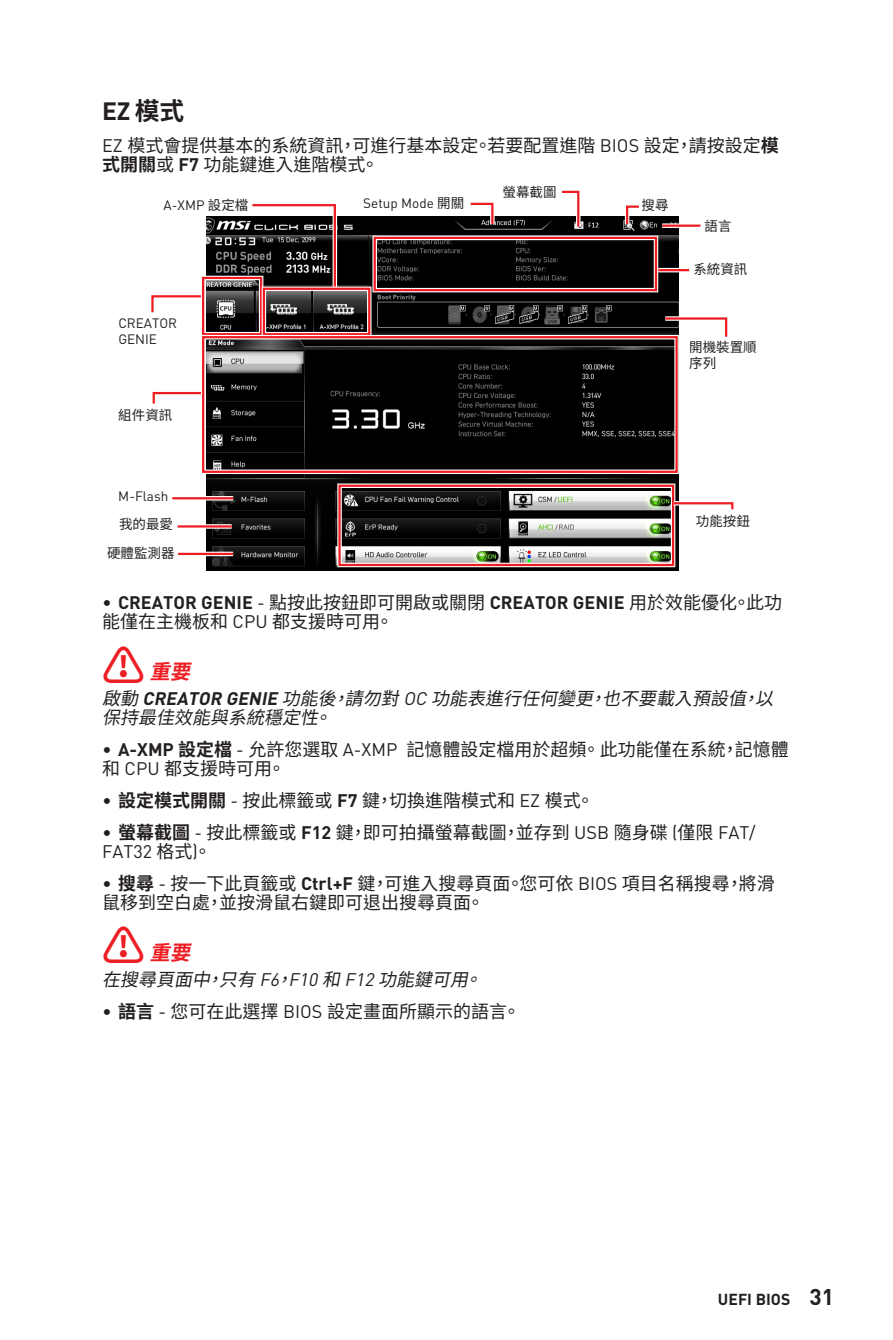
<style>
.page{position:relative;width:893px;height:1340px;background:#fff}
.page>*{position:absolute;margin:0;border:0;box-sizing:border-box;transform-origin:0 0}
.t1{font:700 24.75px "MSI Din Pro Noto CJK";color:#231f20}
.t2{font:italic 700 20.25px "MSI Din Pro Noto CJK";color:#ee1d23}
.t3{font:18px/19.1px "MSI Din Pro Noto CJK";color:#231f20}
.t4{font:italic 18px/19.1px "MSI Din Pro Noto CJK";color:#231f20}
.t5{font:700 15.75px "MSI Din Pro Noto CJK";color:#231f20}
.t6{font:13.5px/16.2px "MSI Din Pro Noto CJK";color:#231f20}
.s1{font-weight:700}
.s2{font-style:normal;font-size:42.75px}
.s3{font-weight:700;font-style:normal}
.s4{font-style:normal}
.s5{font-size:22.5px}
</style>
<div class="page">
<img style="left:206px;top:216px;width:472px;height:354px">
<img style="left:453px;top:235px;width:61px;height:13px">
<img style="left:529px;top:235px;width:149px;height:12px">
<div style="left:464px;top:247px;width:17px;height:9px;background:#000"></div>
<svg style="left:400px;top:256px;width:44px;height:17px"></svg>
<div style="left:416px;top:274px;width:32px;height:7px;background:#000"></div>
<div style="left:570px;top:274px;width:35px;height:9px;background:#000"></div>
<svg style="left:532px;top:248px;width:146px;height:25px;background:#050505"></svg>
<div style="left:337px;top:483px;width:338px;height:84px;border:4px solid #fff"></div>
<div style="left:338px;top:484px;width:336px;height:82px;border:2px solid #ee1d23"></div>
<svg style="left:152px;top:388px;width:55px;height:20px"></svg>
<svg style="left:669px;top:499px;width:65px;height:15px"></svg>
<svg style="left:623px;top:205px;width:20px;height:23px"></svg>
<svg style="left:658px;top:268px;width:31px;height:4px"></svg>
<hr style="left:658px;top:269px;width:31px;height:2px;background:#ee1d23">
<svg style="left:662px;top:223px;width:17px;height:5px"></svg>
<hr style="left:662px;top:224px;width:38px;height:3px;background:#ee1d23">
<svg style="left:466px;top:202px;width:31px;height:26px"></svg>
<svg style="left:248px;top:204px;width:91px;height:88px;background:#4c4142"></svg>
<svg style="left:661px;top:314px;width:67px;height:27px"></svg>
<svg style="left:151px;top:292px;width:57px;height:25px"></svg>
<svg style="left:172px;top:496px;width:61px;height:4px"></svg>
<hr style="left:172px;top:497px;width:61px;height:2px;background:#ee1d23">
<div style="left:178px;top:551px;width:55px;height:5px;background:#fbd0d2"></div>
<hr style="left:178px;top:553px;width:55px;height:2px;background:#ee1d23">
<svg style="left:178px;top:524px;width:54px;height:4px"></svg>
<hr style="left:178px;top:525px;width:54px;height:2px;background:#ee1d23">
<div style="left:201px;top:276px;width:62px;height:60px;border:4px solid #fff"></div>
<div style="left:202px;top:277px;width:60px;height:58px;border:2px solid #ee1d23"></div>
<div style="left:263px;top:288px;width:107px;height:47px;border:2px solid #ee1d23"></div>
<svg style="left:557px;top:190px;width:26px;height:41px"></svg>
<div style="left:374px;top:237px;width:283px;height:54px;border:2px solid #ee1d23"></div>
<div style="left:201px;top:335px;width:478px;height:139px;border:4px solid #fff"></div>
<div style="left:202px;top:336px;width:476px;height:137px;border:2px solid #ee1d23"></div>
<h1 class="t1" style="left:102px;top:97px;width:84px">EZ 模式</h1>
<p class="t3" style="left:102px;top:136px;width:678px">EZ 模式會提供基本的系統資訊，可進行基本設定。若要配置進階 BIOS 設定，請按設定<span class="s1">模式開關</span>或 <span class="s1">F7</span> 功能鍵進入進階模式。</p>
<p class="t6" style="left:164px;top:197px;width:86px">A-XMP 設定檔</p>
<p class="t6" style="left:118px;top:315px;width:60px">CREATOR<br>GENIE</p>
<p class="t6" style="left:118px;top:407px;width:55px">組件資訊</p>
<p class="t6" style="left:118px;top:488px;width:51px">M-Flash</p>
<p class="t6" style="left:119px;top:516px;width:55px">我的最愛</p>
<p class="t6" style="left:107px;top:545px;width:69px">硬體監測器</p>
<p class="t6" style="left:363px;top:195px;width:102px">Setup Mode 開關</p>
<p class="t6" style="left:503px;top:184px;width:55px">螢幕截圖</p>
<p class="t6" style="left:642px;top:197px;width:28px">搜尋</p>
<p class="t6" style="left:705px;top:218px;width:28px">語言</p>
<p class="t6" style="left:693px;top:261px;width:55px">系統資訊</p>
<p class="t6" style="left:689px;top:339px;width:69px">開機裝置順序列</p>
<p class="t6" style="left:696px;top:513px;width:55px">功能按鈕</p>
<p class="t3" style="left:102px;top:593px;width:681px"><span class="s1">∙ CREATOR GENIE</span> - 點按此按鈕即可開啟或關閉 <span class="s1">CREATOR GENIE</span> 用於效能優化。此功能僅在主機板和 CPU 都支援時可用。</p>
<p class="t2" style="left:102px;top:660px;width:100px"><span class="s2">⚠</span> 重要</p>
<p class="t4" style="left:102px;top:689px;width:682px">啟動 <span class="s1">CREATORGENIE</span>功能後，請勿對 OC功能表進行任何變更，也不要載入預設值，以保持最佳效能與系統穩定性。</p>
<p class="t3" style="left:102px;top:740px;width:688px"><span class="s1">∙ A-XMP 設定檔</span> - 允許您選取 A-XMP 記憶體設定檔用於超頻。此功能僅在系統，記憶體和 CPU 都支援時可用。</p>
<p class="t3" style="left:102px;top:784px;width:655px;line-height:31.9px"><span class="s1">∙ 設定模式開關</span> - 按此標籤或 <span class="s1">F7</span> 鍵，切換進階模式和 EZ 模式。<br><span class="s1">∙ 螢幕截圖</span> - 按此標籤或 <span class="s1">F12</span> 鍵，即可拍攝螢幕截圖，並存到 USB 隨身碟 (僅限 FAT/</p>
<p class="t3" style="left:102px;top:835px;width:674px;line-height:31.9px">FAT32 格式)。<br><span class="s1">∙ 搜尋</span> - 按一下此頁籤或 <span class="s1">Ctrl+F</span> 鍵，可進入搜尋頁面。您可依 BIOS 項目名稱搜尋，將滑</p>
<p class="t3" style="left:102px;top:893px;width:384px">鼠移到空白處，並按滑鼠右鍵即可退出搜尋頁面。</p>
<p class="t2" style="left:102px;top:941px;width:100px"><span class="s2">⚠</span> 重要</p>
<p class="t4" style="left:102px;top:963px;width:420px;line-height:31.9px">在搜尋頁面中，只有 F6，F10和 F12功能鍵可用。<br><span class="s3">∙ 語言</span> <span class="s4">- 您可在此選擇 BIOS 設定畫面所顯示的語言。</span></p>
<p class="t5" style="left:718px;top:1289px;width:117px">UEFI BIOS <span class="s5">31</span></p>
</div>
